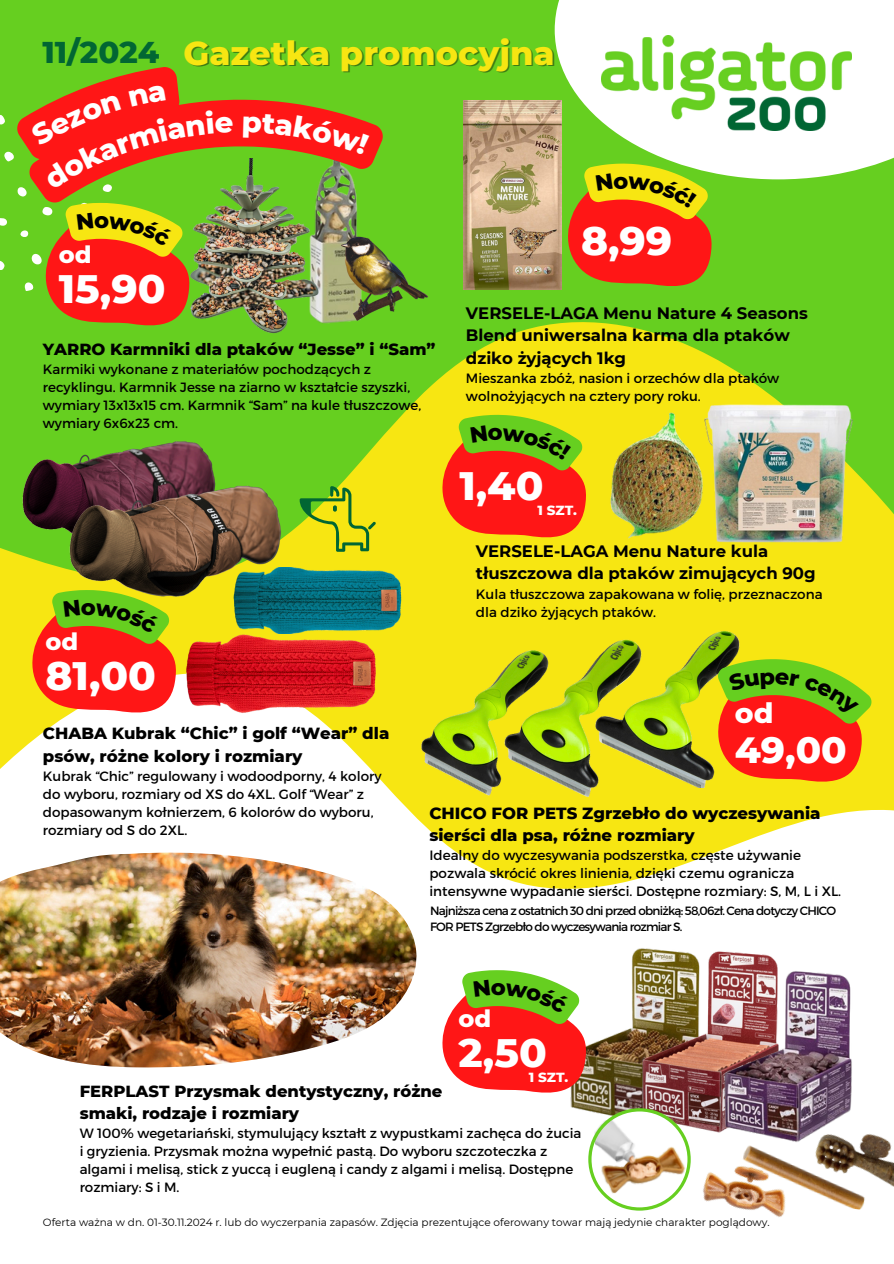
<style>
.page{position:relative;width:894px;height:1264px;background:#fff}
.page>*{position:absolute;margin:0;border:0;box-sizing:border-box;transform-origin:0 0}
.t1{font:800 40.5px "Montserrat";color:#fff}
.t2{font:800 37.2px "Montserrat";color:#fff}
.t3{font:800 33.6px "Montserrat";color:#f7e612}
.t4{font:800 30.75px "Montserrat";color:#016633}
.t5{font:800 28.2px "Montserrat";color:#fff}
.t6{font:800 24px "Montserrat";color:#fff}
.t7{font:800 16.5px/22.5px "Montserrat";color:#000}
.t8{font:700 16.5px/22.5px "Montserrat";color:#000}
.t9{font:13.5px/18px "Montserrat";color:#000}
.t10{font:800 13.5px "Montserrat";color:#fff}
.t11{font:12px/16px "Montserrat";letter-spacing:-.065em;color:#000}
.t12{font:10.5px "Montserrat";color:#000}
</style>
<div class="page">
<div style="left:0;top:0;width:893px;height:1263px;background:#66cf20"></div>
<svg style="left:430px;top:240px;width:463px;height:369px;fill:#f7e612"></svg>
<svg style="left:0;top:609px;width:893px;height:294px;background:#fbf396"></svg>
<div style="left:0;top:903px;width:893px;height:360px;background:#fff"></div>
<div style="left:554px;top:0;width:339px;height:179px;background:#fff"></div>
<img style="left:601px;top:36px;width:250px;height:94px">
<svg style="left:0;top:387px;width:430px;height:241px"></svg>
<svg style="left:305px;top:486px;width:71px;height:66px;background:#bdcc19"></svg>
<img style="left:692px;top:400px;width:175px;height:150px">
<img style="left:602px;top:412px;width:109px;height:127px">
<img style="left:464px;top:100px;width:97px;height:189px">
<img style="left:257px;top:326px;width:29px;height:8px">
<img style="left:386px;top:256px;width:42px;height:56px">
<img style="left:1px;top:412px;width:236px;height:158px">
<img style="left:47px;top:453px;width:258px;height:172px">
<img style="left:185px;top:634px;width:191px;height:79px">
<img style="left:233px;top:567px;width:168px;height:66px">
<img style="left:590px;top:624px;width:153px;height:164px">
<img style="left:501px;top:634px;width:143px;height:166px">
<img style="left:417px;top:648px;width:135px;height:148px">
<img style="left:566px;top:944px;width:136px;height:178px">
<img style="left:639px;top:947px;width:143px;height:188px">
<img style="left:720px;top:967px;width:134px;height:174px">
<img style="left:733px;top:1135px;width:73px;height:75px">
<img style="left:806px;top:1103px;width:87px;height:126px">
<img style="left:686px;top:1141px;width:117px;height:103px">
<img style="left:588px;top:1108px;width:102px;height:102px">
<img style="left:0;top:852px;width:416px;height:215px">
<svg style="left:561px;top:154px;width:154px;height:133px"></svg>
<svg style="left:435px;top:406px;width:155px;height:132px"></svg>
<img style="left:0;top:67px;width:386px;height:259px">
<svg style="left:26px;top:581px;width:154px;height:132px"></svg>
<svg style="left:711px;top:647px;width:165px;height:135px"></svg>
<svg style="left:435px;top:961px;width:155px;height:132px"></svg>
<h1 class="t4" style="left:42px;top:33px;width:118px">11/2024</h1>
<h4 class="t3" style="left:183px;top:32px;width:372px">Gazetka promocyjna</h4>
<p class="t6" style="left:59px;top:239px;width:34px">od</p>
<p class="t1" style="left:59px;top:264px;width:108px">15,90</p>
<p class="t7" style="left:43px;top:338px;width:394px">YARRO Karmniki dla ptaków “Jesse” i “Sam”</p>
<p class="t9" style="left:43px;top:360px;width:380px">Karmiki wykonane z materiałów pochodzących z recyklingu. Karmnik Jesse na ziarno w kształcie szyszki, wymiary 13x13x15 cm. Karmnik “Sam” na kule tłuszczowe, wymiary 6x6x23 cm.</p>
<h3 class="t6" style="left:45px;top:626px;width:34px">od</h3>
<h1 class="t1" style="left:45px;top:651px;width:112px">81,00</h1>
<p class="t1" style="left:581px;top:216px;width:93px">8,99</p>
<p class="t8" style="left:466px;top:301px;width:343px">VERSELE-LAGA Menu Nature 4 Seasons<br>Blend uniwersalna karma dla ptaków dziko żyjących 1kg</p>
<p class="t9" style="left:466px;top:368px;width:315px">Mieszanka zbóż, nasion i orzechów dla ptaków wolnożyjących na cztery pory roku.</p>
<p class="t1" style="left:459px;top:461px;width:85px">1,40</p>
<p class="t10" style="left:537px;top:502px;width:41px">1 SZT.</p>
<h1 class="t8" style="left:475px;top:539px;width:341px">VERSELE-LAGA Menu Nature kula tłuszczowa dla ptaków zimujących 90g</h1>
<p class="t9" style="left:475px;top:584px;width:348px">Kula tłuszczowa zapakowana w folię, przeznaczona dla dziko żyjących ptaków.</p>
<p class="t7" style="left:43px;top:722px;width:348px">CHABA Kubrak “Chic” i golf “Wear” dla psów, różne kolory i rozmiary</p>
<p class="t9" style="left:43px;top:766px;width:340px">Kubrak “Chic” regulowany i wodoodporny, 4 kolory do wyboru, rozmiary od XS do 4XL. Golf “Wear” z dopasowanym kołnierzem, 6 kolorów do wyboru, rozmiary od S do 2XL.</p>
<h3 class="t5" style="left:734px;top:696px;width:40px">od</h3>
<h2 class="t2" style="left:734px;top:726px;width:113px">49,00</h2>
<p class="t7" style="left:429px;top:801px;width:392px">CHICO FOR PETS Zgrzebło do wyczesywania sierści dla psa, różne rozmiary</p>
<p class="t9" style="left:429px;top:845px;width:413px">Idealny do wyczesywania podszerstka, częste używanie pozwala skrócić okres linienia, dzięki czemu ogranicza intensywne wypadanie sierści. Dostępne rozmiary: S, M, L i XL.</p>
<p class="t11" style="left:430px;top:902px;width:407px">Najniższa cena z ostatnich 30 dni przed obniżką: 58,06zł. Cena dotyczy CHICO<br>FOR PETS Zgrzebło do wyczesywania rozmiar S.</p>
<h3 class="t6" style="left:458px;top:1003px;width:34px">od</h3>
<h1 class="t1" style="left:458px;top:1027px;width:90px">2,50</h1>
<p class="t10" style="left:528px;top:1069px;width:41px">1 SZT.</p>
<p class="t7" style="left:80px;top:1079px;width:364px">FERPLAST Przysmak dentystyczny, różne smaki, rodzaje i rozmiary</p>
<p class="t9" style="left:80px;top:1123px;width:503px">W 100% wegetariański, stymulujący kształt z wypustkami zachęca do żucia i gryzienia. Przysmak można wypełnić pastą. Do wyboru szczoteczka z algami i melisą, stick z yuccą i eugleną i candy z algami i melisą. Dostępne rozmiary: S i M.</p>
<p class="t12" style="left:43px;top:1215px;width:728px">Oferta ważna w dn. 01-30.11.2024 r. lub do wyczerpania zapasów. Zdjęcia prezentujące oferowany towar mają jedynie charakter poglądowy.</p>
</div>
